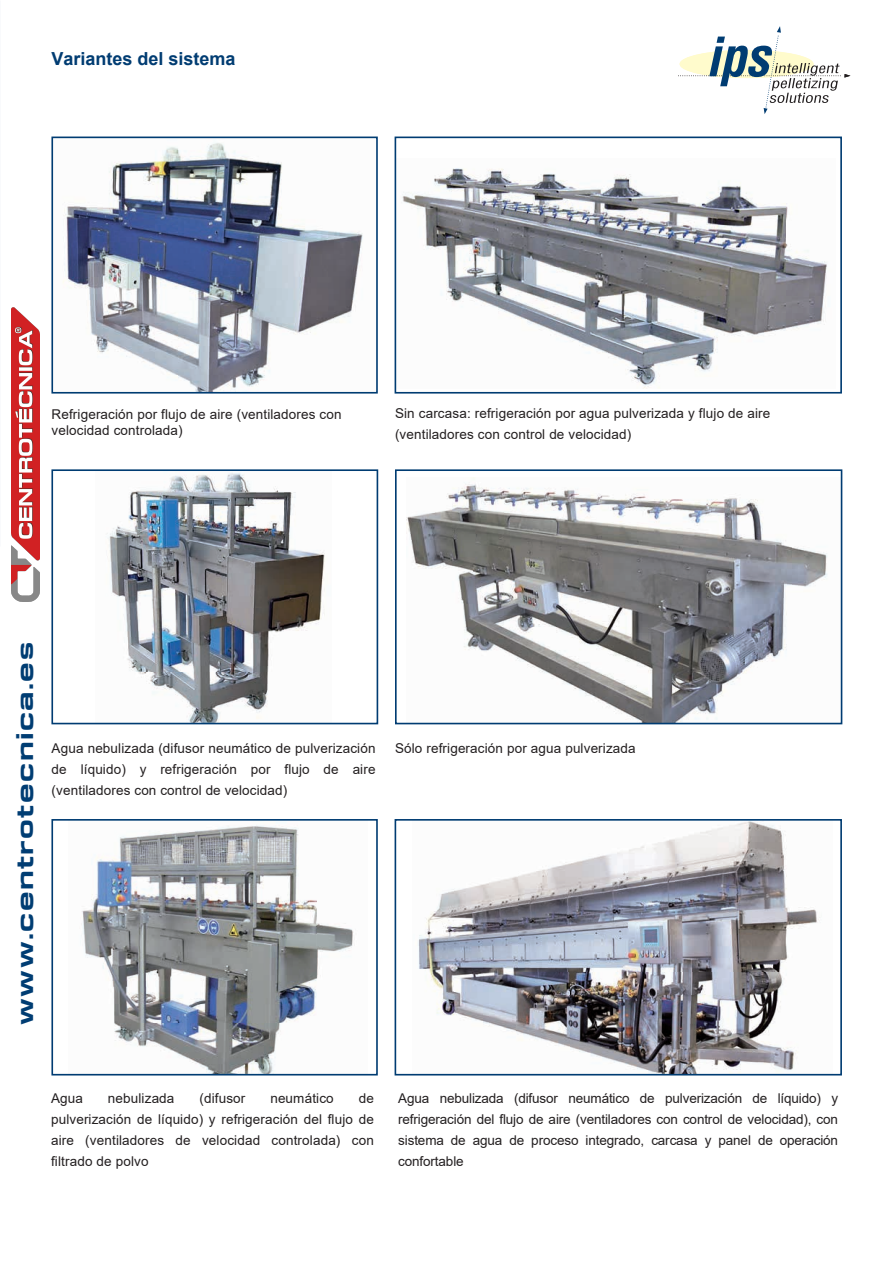
<style>
.page{position:relative;width:893px;height:1263px;background:#fff}
.page>*{position:absolute;margin:0;border:0;box-sizing:border-box;transform-origin:0 0}
.t1{font:800 expanded 22.5px "DDTW00";letter-spacing:.065em;color:#003d73}
.t2{font:700 18px "Arial";color:#003c72}
.t3{font:13.5px/21px "Arial";letter-spacing:.01em;color:#231f20;text-align:justify}
</style>
<div class="page">
<img style="left:407px;top:484px;width:421px;height:237px">
<div style="left:395px;top:469px;width:447px;height:255px;border:2px solid #003c72"></div>
<img style="left:80px;top:825px;width:274px;height:247px">
<div style="left:51px;top:819px;width:327px;height:256px;border:2px solid #003c72"></div>
<img style="left:418px;top:822px;width:402px;height:250px">
<div style="left:395px;top:819px;width:447px;height:256px;border:2px solid #003c72"></div>
<img style="left:402px;top:168px;width:425px;height:221px">
<div style="left:395px;top:137px;width:447px;height:257px;border:2px solid #003c72"></div>
<img style="left:63px;top:143px;width:300px;height:248px">
<div style="left:51px;top:137px;width:327px;height:257px;border:2px solid #003c72"></div>
<img style="left:107px;top:473px;width:218px;height:248px">
<div style="left:51px;top:469px;width:327px;height:255px;border:2px solid #003c72"></div>
<svg style="left:678px;top:26px;width:172px;height:88px"></svg>
<img style="left:12px;top:307px;width:27px;height:295px">
<h2 class="t2" style="left:51px;top:46px;width:186px">Variantes del sistema</h2>
<p class="t3" style="left:52px;top:406px;width:292px;line-height:16.2px">Refrigeración por flujo de aire (ventiladores con velocidad controlada)</p>
<p class="t3" style="left:395px;top:403px;width:377px">Sin carcasa: refrigeración por agua pulverizada y flujo de aire (ventiladores con control de velocidad)</p>
<h1 class="t1" style="left:11px;top:1025px;width:384px;rotate:-90deg">www.centrotecnica.es</h1>
<p class="t3" style="left:52px;top:737px;width:325px">Agua nebulizada (difusor neumático de pulverización de líquido) y refrigeración por flujo de aire (ventiladores con control de velocidad)</p>
<p class="t3" style="left:395px;top:737px;width:242px">Sólo refrigeración por agua pulverizada</p>
<p class="t3" style="left:51px;top:1087px;width:33px">Agua</p>
<p class="t3" style="left:108px;top:1087px;width:68px">nebulizada</p>
<p class="t3" style="left:199px;top:1087px;width:47px">(difusor</p>
<p class="t3" style="left:270px;top:1087px;width:65px">neumático</p>
<p class="t3" style="left:51px;top:1087px;width:324px;text-indent:308px">de pulverización de líquido) y refrigeración del flujo de aire (ventiladores de velocidad controlada) con filtrado de polvo</p>
<p class="t3" style="left:398px;top:1087px;width:441px">Agua nebulizada (difusor neumático de pulverización de líquido) y refrigeración del flujo de aire (ventiladores con control de velocidad), con sistema de agua de proceso integrado, carcasa y panel de operación confortable</p>
</div>
